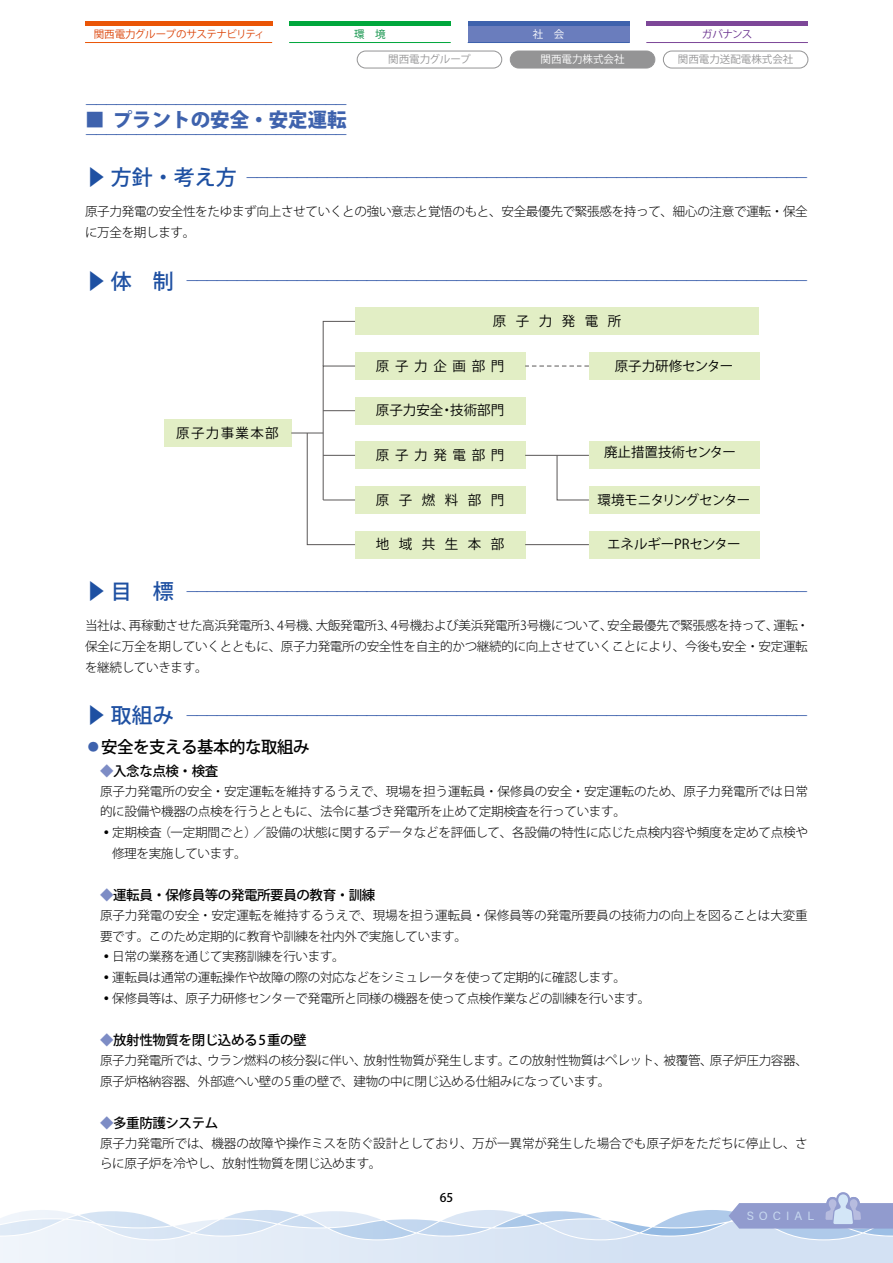
<style>
.page{position:relative;width:893px;height:1263px;background:#fff}
.page>*{position:absolute;margin:0;border:0;box-sizing:border-box;transform-origin:0 0}
.t1{font:500 21px "Koz Go Pr 6 N";color:#1e50a2}
.t2{font:800 19.5px "Koz Go Pr 6 N";color:#3e62ad}
.t3{font:500 16.5px "Koz Go Pr 6 N";letter-spacing:-.03em;color:#000}
.t4{font:13.5px "Koz Go Pr 6 N";color:#000}
.t5{font:500 13.5px "Koz Go Pr 6 N";letter-spacing:-.03em;color:#000}
.t6{font:13.5px "Koz Go Pr 6 N";letter-spacing:.42em;color:#000}
.t7{font:13.5px "Koz Go Pr 6 N";letter-spacing:-.06em;color:#000}
.t8{font:13.5px "Koz Go Pr 6 N";letter-spacing:.1em;color:#000}
.t9{font:300 12.6px/20.7px "Koz Go Pr 6 N";letter-spacing:-.03em;color:#000}
.t10{font:300 12.6px/20.7px "Koz Go Pr 6 N";letter-spacing:-.01em;color:#000}
.t11{font:12px "Acumin Pro";letter-spacing:.415em;color:#d3e6f7}
.t12{font:500 12px "Koz Go Pr 6 N";color:#000}
.t13{font:10.5px "Koz Go Pr 6 N";color:#949495}
.t14{font:10.5px "Koz Go Pr 6 N";letter-spacing:-.04em;color:#db4308}
.t15{font:10.5px "Koz Go Pr 6 N";color:#fff}
.t16{font:10.5px "Koz Go Pr 6 N";letter-spacing:-.055em;color:#69318e}
.t17{font:10.5px "Koz Go Pr 6 N";color:#008c3e}
.t18{font:700 6.3px "UD Shin Go Pr 6 N De";letter-spacing:-.205em;color:#3e62ad;scale:2 1}
.s1{color:#3e62ad}
.s2{color:#7d8cc5}
</style>
<div class="page">
<div style="left:468px;top:21px;width:161px;height:22px;background:#6a7dbd"></div>
<div style="left:468px;top:21px;width:161px;height:5px;background:#3e62ad"></div>
<hr style="left:468px;top:42px;width:161px;height:1px;background:#3e62ad">
<div style="left:85px;top:21px;width:187px;height:5px;background:#ea5506"></div>
<hr style="left:85px;top:42px;width:187px;height:1px;background:#ea5506">
<div style="left:289px;top:21px;width:162px;height:5px;background:#00a73c"></div>
<hr style="left:289px;top:42px;width:162px;height:1px;background:#00a73c">
<div style="left:646px;top:21px;width:162px;height:5px;background:#7d4798"></div>
<hr style="left:646px;top:42px;width:162px;height:1px;background:#7d4798">
<svg style="left:651px;top:1192px;width:242px;height:71px"></svg>
<svg style="left:0;top:1210px;width:651px;height:53px"></svg>
<div style="left:510px;top:51px;width:145px;height:17px;background:#949495;border-radius:9px"></div>
<div style="left:510px;top:51px;width:145px;height:17px;border:1px solid #949495;border-radius:9px"></div>
<div style="left:357px;top:51px;width:145px;height:17px;border:1px solid #949495;border-radius:9px"></div>
<div style="left:663px;top:51px;width:145px;height:17px;border:1px solid #949495;border-radius:9px"></div>
<div style="left:355px;top:352px;width:170px;height:28px;background:#e2eec5"></div>
<div style="left:589px;top:352px;width:170px;height:28px;background:#e2eec5"></div>
<div style="left:355px;top:397px;width:170px;height:27px;background:#e2eec5"></div>
<div style="left:355px;top:441px;width:170px;height:28px;background:#e2eec5"></div>
<div style="left:164px;top:419px;width:127px;height:28px;background:#e2eec5"></div>
<div style="left:355px;top:486px;width:170px;height:28px;background:#e2eec5"></div>
<div style="left:355px;top:308px;width:404px;height:27px;background:#e2eec5"></div>
<div style="left:355px;top:531px;width:170px;height:27px;background:#e2eec5"></div>
<div style="left:589px;top:441px;width:170px;height:28px;background:#e2eec5"></div>
<div style="left:589px;top:486px;width:170px;height:28px;background:#e2eec5"></div>
<div style="left:589px;top:531px;width:170px;height:27px;background:#e2eec5"></div>
<svg style="left:525px;top:366px;width:64px;height:1px"></svg>
<hr style="left:525px;top:455px;width:64px;height:1px;background:#5a5757">
<svg style="left:556px;top:455px;width:33px;height:46px"></svg>
<hr style="left:291px;top:433px;width:32px;height:1px;background:#5a5757">
<svg style="left:306px;top:321px;width:50px;height:224px"></svg>
<hr style="left:525px;top:544px;width:64px;height:1px;background:#5a5757">
<p class="t14" style="left:94px;top:28px;width:173px">関西電力グループのサステナビリティ</p>
<p class="t17" style="left:354px;top:28px;width:33px">環　境</p>
<p class="t15" style="left:533px;top:28px;width:33px">社　会</p>
<p class="t16" style="left:702px;top:28px;width:52px">ガバナンス</p>
<p class="t13" style="left:388px;top:54px;width:84px">関西電力グループ</p>
<p class="t15" style="left:541px;top:54px;width:85px">関西電力株式会社</p>
<p class="t13" style="left:678px;top:54px;width:117px">関西電力送配電株式会社</p>
<p class="t18" style="left:85px;top:99px;width:133px">ーーーーーーーーーーーーーーーーーーーーーーーーーー</p>
<h2 class="t2" style="left:85px;top:109px;width:263px">■ プラントの安全・安定運転</h2>
<p class="t18" style="left:85px;top:130px;width:133px">ーーーーーーーーーーーーーーーーーーーーーーーーーー</p>
<h1 class="t1" style="left:85px;top:166px;width:153px">▶ 方針・考え方</h1>
<p class="t18" style="left:246px;top:172px;width:283px">ーーーーーーーーーーーーーーーーーーーーーーーーーーーーーーーーーーーーーーーーーーーーーーーーーーーーーーーー</p>
<p class="t9" style="left:85px;top:201px;width:724px">原子力発電の安全性をたゆまず向上させていくとの強い意志と覚悟のもと、安全最優先で緊張感を持って、細心の注意で運転・保全に万全を期します。</p>
<h1 class="t1" style="left:85px;top:269px;width:90px">▶ 体　制</h1>
<p class="t18" style="left:186px;top:276px;width:313px">ーーーーーーーーーーーーーーーーーーーーーーーーーーーーーーーーーーーーーーーーーーーーーーーーーーーーーーーーーーーーーー</p>
<p class="t8" style="left:176px;top:425px;width:104px">原子力事業本部</p>
<p class="t4" style="left:493px;top:313px;width:130px">原子力発電所</p>
<p class="t6" style="left:376px;top:358px;width:130px">原子力企画部門</p>
<p class="t4" style="left:615px;top:358px;width:120px">原子力研修センター</p>
<p class="t4" style="left:376px;top:403px;width:130px">原子力安全・技術部門</p>
<p class="t6" style="left:376px;top:447px;width:130px">原子力発電部門</p>
<p class="t4" style="left:604px;top:445px;width:134px">廃止措置技術センター</p>
<p class="t7" style="left:598px;top:492px;width:154px">環境モニタリングセンター</p>
<p class="t4" style="left:607px;top:537px;width:135px">エネルギーPRセンター</p>
<p class="t4" style="left:376px;top:492px;width:130px">原子燃料部門</p>
<p class="t4" style="left:376px;top:537px;width:130px">地域共生本部</p>
<h1 class="t1" style="left:85px;top:580px;width:90px">▶ 目　標</h1>
<p class="t18" style="left:186px;top:586px;width:313px">ーーーーーーーーーーーーーーーーーーーーーーーーーーーーーーーーーーーーーーーーーーーーーーーーーーーーーーーーーーーーーー</p>
<p class="t9" style="left:85px;top:615px;width:726px;text-align:justify">当社は、再稼動させた高浜発電所3、4号機、大飯発電所3、4号機および美浜発電所3号機について、安全最優先で緊張感を持って、運転・保全に万全を期していくとともに、原子力発電所の安全性を自主的かつ継続的に向上させていくことにより、今後も安全・安定運転を継続していきます。</p>
<h1 class="t1" style="left:85px;top:704px;width:90px">▶ 取組み</h1>
<p class="t18" style="left:186px;top:710px;width:313px">ーーーーーーーーーーーーーーーーーーーーーーーーーーーーーーーーーーーーーーーーーーーーーーーーーーーーーーーーーーーーーー</p>
<h3 class="t3" style="left:85px;top:738px;width:226px"><span class="s1">●</span>安全を支える基本的な取組み</h3>
<p class="t5" style="left:100px;top:763px;width:120px"><span class="s2">◆</span>入念な点検・検査</p>
<p class="t10" style="left:100px;top:781px;width:710px">原子力発電所の安全・安定運転を維持するうえで、現場を担う運転員・保修員の安全・安定運転のため、原子力発電所では日常的に設備や機器の点検を行うとともに、法令に基づき発電所を止めて定期検査を行っています。</p>
<p class="t9" style="left:112px;top:822px;width:698px;text-indent:-12px">•定期検査（一定期間ごと）／設備の状態に関するデータなどを評価して、各設備の特性に応じた点検内容や頻度を定めて点検や修理を実施しています。</p>
<p class="t5" style="left:100px;top:887px;width:277px"><span class="s2">◆</span>運転員・保修員等の発電所要員の教育・訓練</p>
<p class="t9" style="left:100px;top:905px;width:709px">原子力発電の安全・安定運転を維持するうえで、現場を担う運転員・保修員等の発電所要員の技術力の向上を図ることは大変重要です。このため定期的に教育や訓練を社内外で実施しています。</p>
<p class="t9" style="left:100px;top:947px;width:246px">•日常の業務を通じて実務訓練を行います。</p>
<p class="t9" style="left:100px;top:967px;width:527px">•運転員は通常の運転操作や故障の際の対応などをシミュレータを使って定期的に確認します。</p>
<p class="t9" style="left:100px;top:988px;width:552px">•保修員等は、原子力研修センターで発電所と同様の機器を使って点検作業などの訓練を行います。</p>
<p class="t5" style="left:100px;top:1032px;width:208px"><span class="s2">◆</span>放射性物質を閉じ込める5重の壁</p>
<p class="t9" style="left:100px;top:1050px;width:709px">原子力発電所では、ウラン燃料の核分裂に伴い、放射性物質が発生します。この放射性物質はペレット、被覆管、原子炉圧力容器、原子炉格納容器、外部遮へい壁の5重の壁で、建物の中に閉じ込める仕組みになっています。</p>
<p class="t5" style="left:100px;top:1115px;width:120px"><span class="s2">◆</span>多重防護システム</p>
<p class="t9" style="left:100px;top:1133px;width:709px">原子力発電所では、機器の故障や操作ミスを防ぐ設計としており、万が一異常が発生した場合でも原子炉をただちに停止し、さらに原子炉を冷やし、放射性物質を閉じ込めます。</p>
<p class="t12" style="left:440px;top:1191px;width:15px">65</p>
<p class="t11" style="left:747px;top:1207px;width:69px">SOCIAL</p>
</div>
